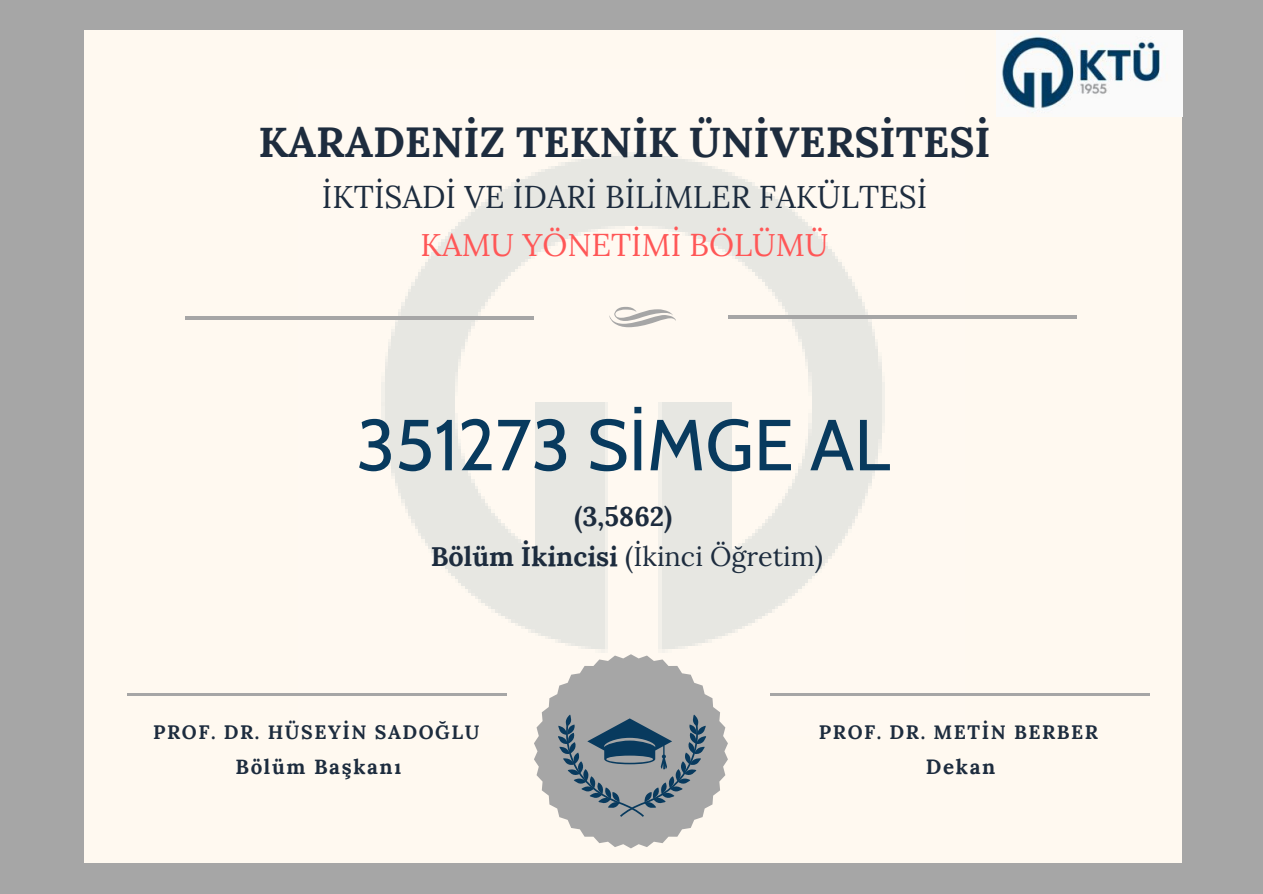
<style>
.page{position:relative;width:1263px;height:894px;background:#fff}
.page>*{position:absolute;margin:0;border:0;box-sizing:border-box;transform-origin:0 0}
.t1{font:72px "Cabin";color:#083a5e}
.t2{font:700 42px "Lora";color:#1d2c3e}
.t3{font:31.5px "Lora";color:#1d2c3e}
.t4{font:31.5px "Lora";color:#ff5757}
.t5{font:700 27px/40.5px "Lora";color:#1d2c3e;text-align:center}
.t6{font:700 20.55px "Lora";letter-spacing:.08em;color:#1d2c3e}
.t7{font:700 19.35px "Lora";letter-spacing:.08em;color:#1d2c3e}
.s1{font-weight:400}
</style>
<div class="page">
<div style="left:0;top:0;width:1263px;height:893px;background:#a6a6a6"></div>
<div style="left:84px;top:30px;width:1098px;height:832px;background:#fff9f0"></div>
<img style="left:298px;top:152px;width:666px;height:544px">
<svg style="left:534px;top:654px;width:194px;height:194px"></svg>
<svg style="left:609px;top:307px;width:67px;height:20px"></svg>
<hr style="left:185px;top:316px;width:349px;height:3px;background:#a6a6a6">
<hr style="left:728px;top:315px;width:349px;height:4px;background:#a6a6a6">
<hr style="left:770px;top:692px;width:379px;height:3px;background:#a6a6a6">
<img style="left:1001px;top:30px;width:167px;height:87px">
<hr style="left:128px;top:692px;width:379px;height:3px;background:#a6a6a6">
<h2 class="t2" style="left:258px;top:115px;width:734px">KARADENİZ TEKNİK ÜNİVERSİTESİ</h2>
<h3 class="t3" style="left:322px;top:176px;width:607px">İKTİSADİ VE İDARİ BİLİMLER FAKÜLTESİ</h3>
<h3 class="t4" style="left:420px;top:224px;width:410px">KAMU YÖNETİMİ BÖLÜMÜ</h3>
<h1 class="t1" style="left:356px;top:400px;width:535px">351273 SİMGE AL</h1>
<h3 class="t5" style="left:431px;top:495px;width:394px">(3,5862)<br>Bölüm İkincisi <span class="s1">(İkinci Öğretim)</span></h3>
<p class="t7" style="left:153px;top:719px;width:328px">PROF. DR. HÜSEYİN SADOĞLU</p>
<p class="t6" style="left:235px;top:753px;width:167px">Bölüm Başkanı</p>
<p class="t7" style="left:819px;top:719px;width:281px">PROF. DR. METİN BERBER</p>
<p class="t6" style="left:926px;top:753px;width:71px">Dekan</p>
</div>
